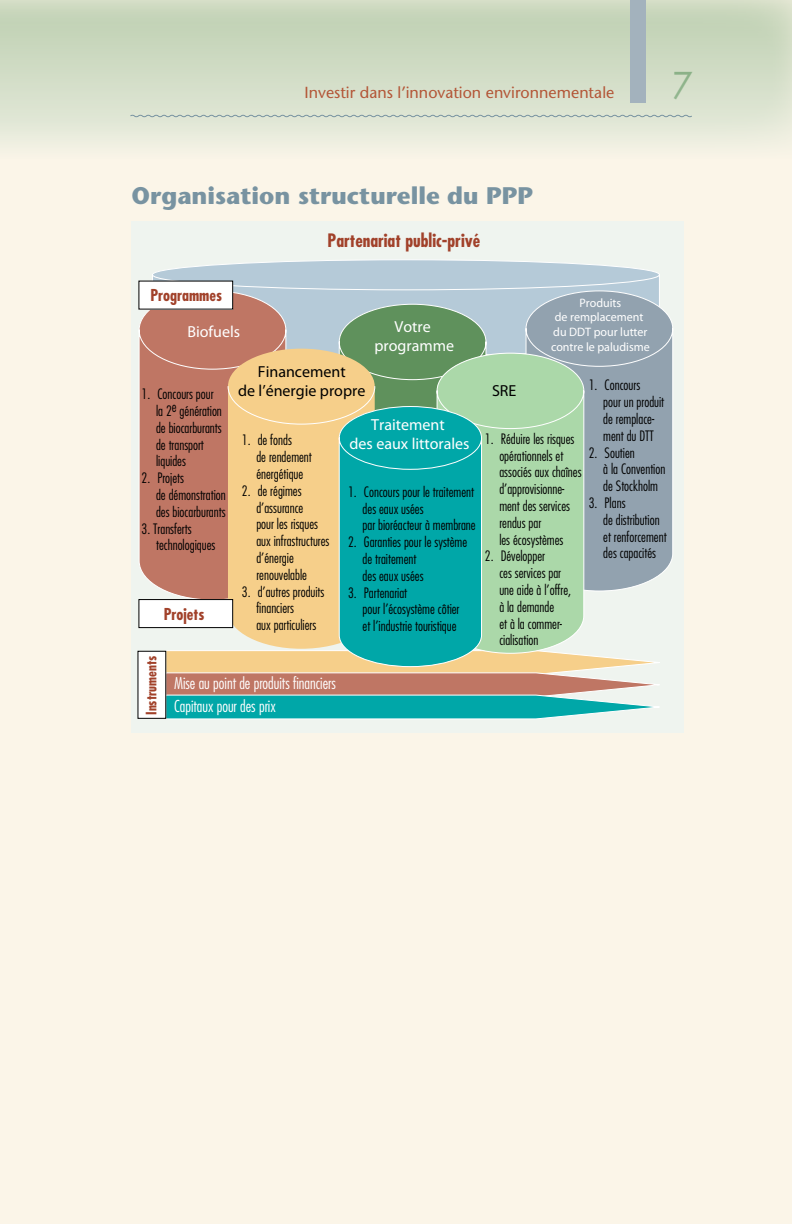
<style>
.page{position:relative;width:792px;height:1224px;background:#fbf5e8}
.page>*{position:absolute;margin:0;border:0;box-sizing:border-box;transform-origin:0 0}
.t1{font:700 24px "Stone Sans";color:#7893a1}
.t2{font:700 condensed 18px "Futura";color:#a1412a}
.t3{font:300 condensed 16px/23.2px "Futura";color:#fff}
.t4{font:condensed 16px/19.2px "Futura";color:#fff;text-align:center}
.t5{font:16px "Stone Sans";color:#b35637}
.t6{font:condensed 16px/19.2px "Futura";color:#000;text-align:center}
.t7{font:700 condensed 16px "Futura";color:#a1412a}
.t8{font:300 condensed 14px/16.8px "Futura";color:#000}
.t9{font:700 condensed 14px "Futura";color:#a1412a}
.t10{font:condensed 12.2px/14.6px "Futura";color:#fff;text-align:center}
</style>
<div class="page">
<div style="left:0;top:0;width:792px;height:159px;background:linear-gradient(to bottom,#bfd0b3,#efefe2)"></div>
<div style="left:630px;top:0;width:16px;height:103px;background:#a3b2bd"></div>
<svg style="left:130px;top:114px;width:563px;height:4px;background:#c2cec5"></svg>
<div style="left:132px;top:221px;width:552px;height:511px;background:#eff4ef"></div>
<svg style="left:152px;top:260px;width:508px;height:93px;background:#bbceda"></svg>
<svg style="left:339px;top:304px;width:148px;height:82px;background:#6e9b70"></svg>
<svg style="left:139px;top:290px;width:147px;height:301px;background:#c07e6f"></svg>
<svg style="left:525px;top:290px;width:148px;height:279px;background:#9baab6"></svg>
<svg style="left:228px;top:349px;width:147px;height:37px;background:#e1c083"></svg>
<svg style="left:437px;top:353px;width:147px;height:33px;background:#a3cba4"></svg>
<svg style="left:165px;top:386px;width:500px;height:333px;background:#94b89f"></svg>
<div style="left:139px;top:600px;width:94px;height:28px;background:#fff"></div>
<div style="left:139px;top:599px;width:94px;height:29px;border:1px solid #000"></div>
<div style="left:139px;top:281px;width:94px;height:28px;background:#fff"></div>
<div style="left:138px;top:651px;width:28px;height:67px;background:#fff"></div>
<svg style="left:674px;top:72px;width:19px;height:28px"></svg>
<p class="t5" style="left:305px;top:82px;width:311px">Investir dans l’innovation environnementale</p>
<h1 class="t1" style="left:132px;top:181px;width:403px">Organisation structurelle du PPP</h1>
<p class="t2" style="left:328px;top:229px;width:154px">Partenariat public-privé</p>
<p class="t7" style="left:150px;top:285px;width:73px">Programmes</p>
<p class="t4" style="left:187px;top:322px;width:54px">Biofuels</p>
<p class="t4" style="left:374px;top:317px;width:81px">Votre programme</p>
<p class="t10" style="left:551px;top:295px;width:100px">Produits<br>de remplacement du DDT pour lutter contre le paludisme</p>
<p class="t8" style="left:156px;top:386px;width:67px;text-indent:-15px">1. Concours pour la 2e génération de biocarburants de transport liquides</p>
<p class="t8" style="left:156px;top:470px;width:71px;text-indent:-15px">2. Projets<br>de démonstration des biocarburants</p>
<p class="t8" style="left:156px;top:520px;width:61px;text-indent:-15px">3. Transferts technologiques</p>
<p class="t7" style="left:164px;top:604px;width:42px">Projets</p>
<p class="t6" style="left:238px;top:362px;width:129px">Financement<br>de l’énergie propre</p>
<p class="t8" style="left:256px;top:432px;width:57px;text-indent:-15px">1. de fonds<br>de rendement énergétique</p>
<p class="t8" style="left:256px;top:482px;width:75px;text-indent:-15px">2. de régimes d’assurance<br>pour les risques aux infrastructures d’énergie renouvelable</p>
<p class="t8" style="left:256px;top:583px;width:70px;text-indent:-15px">3. d’autres produits financiers<br>aux particuliers</p>
<p class="t4" style="left:350px;top:415px;width:122px">Traitement<br>des eaux littorales</p>
<p class="t8" style="left:363px;top:483px;width:115px;text-indent:-15px">1. Concours pour le traitement des eaux usées<br>par bioréacteur à membrane</p>
<p class="t8" style="left:363px;top:533px;width:106px;text-indent:-15px">2. Garanties pour le système de traitement<br>des eaux usées</p>
<p class="t8" style="left:363px;top:584px;width:98px;text-indent:-15px">3. Partenariat<br>pour l’écosystème côtier et l’industrie touristique</p>
<p class="t9" style="left:142px;top:715px;width:61px;rotate:-90deg">Instruments</p>
<p class="t3" style="left:174px;top:671px;width:163px">Mise au point de produits financiers<br>Capitaux pour des prix</p>
<p class="t6" style="left:492px;top:380px;width:26px">SRE</p>
<p class="t8" style="left:499px;top:430px;width:84px;text-indent:-15px">1. Réduire les risques opérationnels et associés aux chaînes d’approvisionne&shy;ment des services rendus par<br>les écosystèmes</p>
<p class="t8" style="left:499px;top:548px;width:73px;text-indent:-15px">2. Développer<br>ces services par une aide à l’offre, à la demande<br>et à la commer&shy;cialisation</p>
<p class="t8" style="left:603px;top:377px;width:62px;text-indent:-15px">1. Concours<br>pour un produit de remplace&shy;ment du DTT</p>
<p class="t8" style="left:603px;top:444px;width:64px;text-indent:-15px">2. Soutien<br>à la Convention de Stockholm</p>
<p class="t8" style="left:603px;top:494px;width:65px;text-indent:-15px">3. Plans<br>de distribution et renforcement des capacités</p>
</div>
